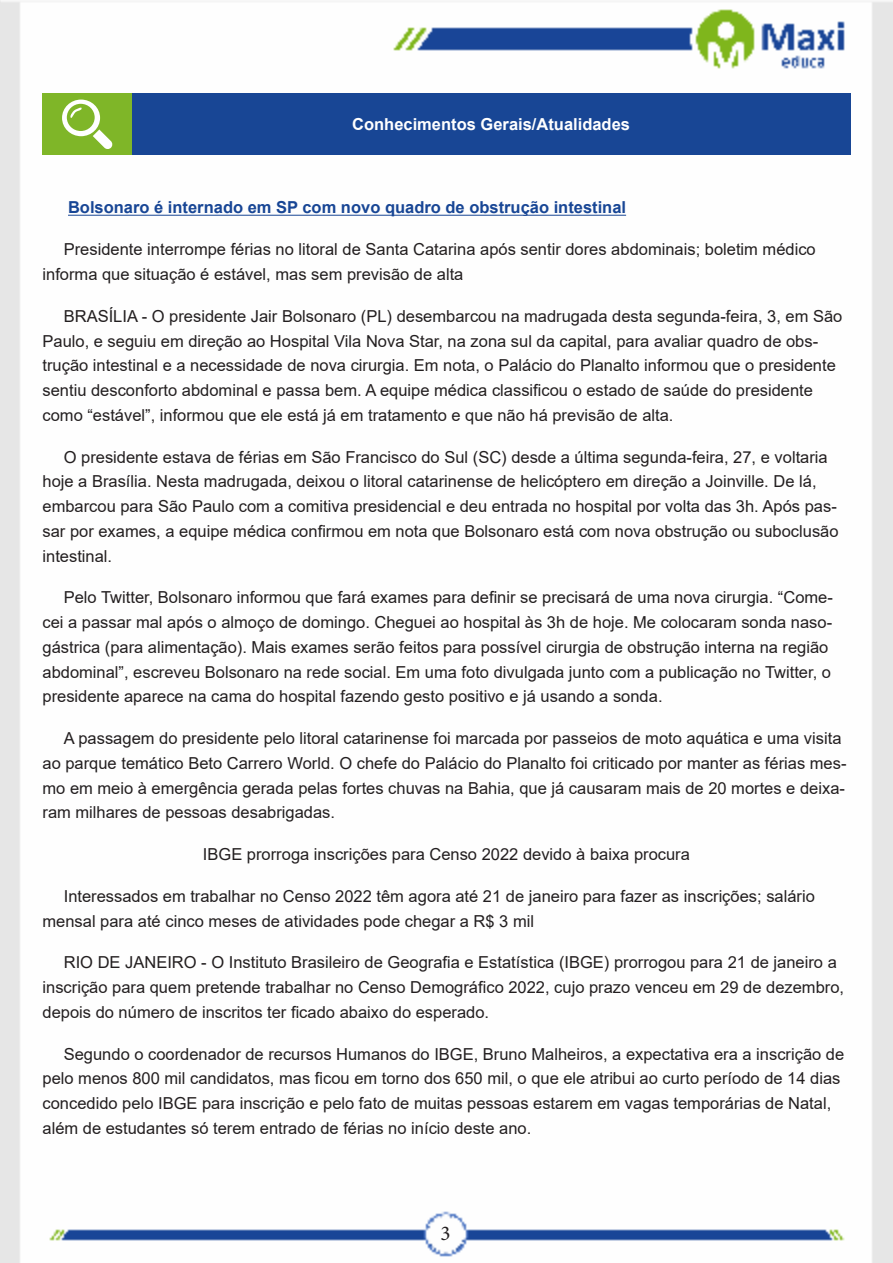
<style>
.page{position:relative;width:893px;height:1263px;background:#fff}
.page>*{position:absolute;margin:0;border:0;box-sizing:border-box;transform-origin:0 0}
.t1{font:21px "Minion Pro";color:#231f20}
.BOLD_ITALICO{font:16.5px/24.8px "Arial";color:#231f20}
.t2{font:700 16.5px "Arial";color:#184695}
.Centralizar{font:16.5px "Arial";color:#231f20}
.Titulo_de_Caixa{font:700 16.5px "Arial";color:#fff}
</style>
<div class="page">
<img style="left:0;top:0;width:893px;height:1263px">
<hr style="left:68px;top:215px;width:558px;height:1px;background:#184695">
<div style="left:43px;top:94px;width:89px;height:61px;background:#7fb628"></div>
<div style="left:132px;top:94px;width:718px;height:61px;background:#184695"></div>
<svg style="left:62px;top:100px;width:51px;height:49px"></svg>
<p class="Titulo_de_Caixa" style="left:352px;top:113px;width:279px">Conhecimentos Gerais/Atualidades</p>
<p class="t2" style="left:68px;top:196px;width:560px">Bolsonaro é internado em SP com novo quadro de obstrução intestinal</p>
<p class="BOLD_ITALICO" style="left:43px;top:237px;width:775px;text-indent:21px">Presidente interrompe férias no litoral de Santa Catarina após sentir dores abdominais; boletim médico informa que situação é estável, mas sem previsão de alta</p>
<p class="BOLD_ITALICO" style="left:43px;top:303px;width:801px;text-indent:21px">BRASÍLIA - O presidente Jair Bolsonaro (PL) desembarcou na madrugada desta segunda-feira, 3, em São Paulo, e seguiu em direção ao Hospital Vila Nova Star, na zona sul da capital, para avaliar quadro de obs&shy;trução intestinal e a necessidade de nova cirurgia. Em nota, o Palácio do Planalto informou que o presidente sentiu desconforto abdominal e passa bem. A equipe médica classificou o estado de saúde do presidente como “estável”, informou que ele está já em tratamento e que não há previsão de alta.</p>
<p class="BOLD_ITALICO" style="left:43px;top:444px;width:798px;text-indent:21px">O presidente estava de férias em São Francisco do Sul (SC) desde a última segunda-feira, 27, e voltaria hoje a Brasília. Nesta madrugada, deixou o litoral catarinense de helicóptero em direção a Joinville. De lá, embarcou para São Paulo com a comitiva presidencial e deu entrada no hospital por volta das 3h. Após pas&shy;sar por exames, a equipe médica confirmou em nota que Bolsonaro está com nova obstrução ou suboclusão intestinal.</p>
<p class="BOLD_ITALICO" style="left:43px;top:585px;width:792px;text-indent:21px">Pelo Twitter, Bolsonaro informou que fará exames para definir se precisará de uma nova cirurgia. “Come&shy;cei a passar mal após o almoço de domingo. Cheguei ao hospital às 3h de hoje. Me colocaram sonda naso&shy;gástrica (para alimentação). Mais exames serão feitos para possível cirurgia de obstrução interna na região abdominal”, escreveu Bolsonaro na rede social. Em uma foto divulgada junto com a publicação no Twitter, o presidente aparece na cama do hospital fazendo gesto positivo e já usando a sonda.</p>
<p class="BOLD_ITALICO" style="left:43px;top:726px;width:806px;text-indent:21px">A passagem do presidente pelo litoral catarinense foi marcada por passeios de moto aquática e uma visita ao parque temático Beto Carrero World. O chefe do Palácio do Planalto foi criticado por manter as férias mes&shy;mo em meio à emergência gerada pelas fortes chuvas na Bahia, que já causaram mais de 20 mortes e deixa&shy;ram milhares de pessoas desabrigadas.</p>
<p class="Centralizar" style="left:203px;top:843px;width:488px">IBGE prorroga inscrições para Censo 2022 devido à baixa procura</p>
<p class="BOLD_ITALICO" style="left:43px;top:883px;width:774px;text-indent:21px">Interessados em trabalhar no Censo 2022 têm agora até 21 de janeiro para fazer as inscrições; salário mensal para até cinco meses de atividades pode chegar a R$ 3 mil</p>
<p class="BOLD_ITALICO" style="left:43px;top:950px;width:803px;text-indent:21px">RIO DE JANEIRO - O Instituto Brasileiro de Geografia e Estatística (IBGE) prorrogou para 21 de janeiro a inscrição para quem pretende trabalhar no Censo Demográfico 2022, cujo prazo venceu em 29 de dezembro, depois do número de inscritos ter ficado abaixo do esperado.</p>
<p class="BOLD_ITALICO" style="left:43px;top:1041px;width:803px;text-indent:21px">Segundo o coordenador de recursos Humanos do IBGE, Bruno Malheiros, a expectativa era a inscrição de pelo menos 800 mil candidatos, mas ficou em torno dos 650 mil, o que ele atribui ao curto período de 14 dias concedido pelo IBGE para inscrição e pelo fato de muitas pessoas estarem em vagas temporárias de Natal, além de estudantes só terem entrado de férias no início deste ano.</p>
<p class="t1" style="left:440px;top:1219px;width:12px">3</p>
</div>
